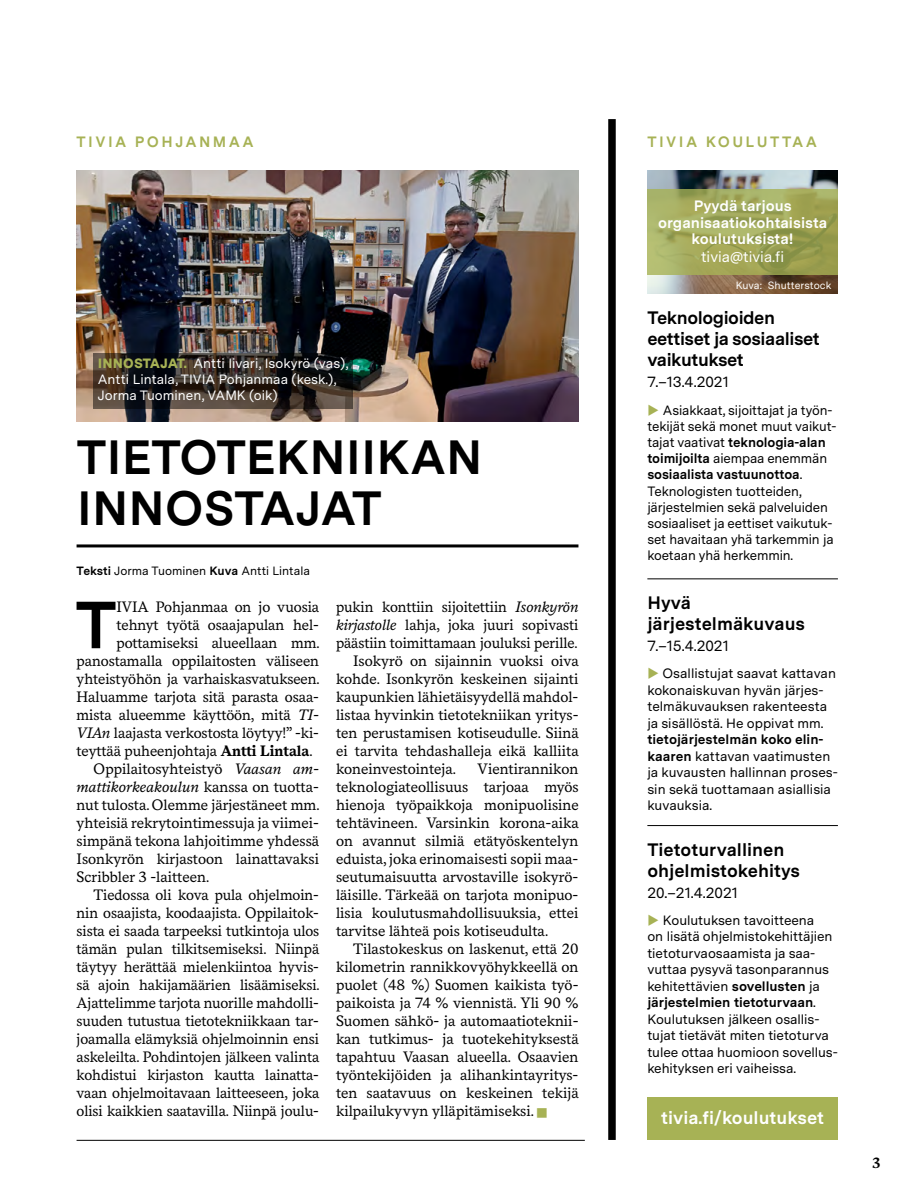
<style>
.page{position:relative;width:923px;height:1191px;background:#fff}
.page>*{position:absolute;margin:0;border:0;box-sizing:border-box;transform-origin:0 0}
.t1{font:700 66.45px "Messina Sans";color:#000}
.t2{font:700 48px/51px "Messina Sans";color:#000}
.t3{font:700 18px/21px "Messina Sans";letter-spacing:-.01em;color:#000}
.t4{font:700 18px "Messina Sans";color:#fff}
.t5{font:16.5px "Wingdings";color:#a7b255}
.t6{font:15px/18px "Messina Serif";letter-spacing:-.005em;color:#000;text-align:justify}
.t7{font:700 15px/16.5px "Messina Sans";color:#fff;text-align:center}
.t8{font:15px "Messina Sans";color:#000}
.t9{font:italic 15px "Messina Serif";color:#000}
.t10{font:700 15px "Messina Sans";letter-spacing:.16em;color:#a7b255}
.t11{font:15px "Messina Sans";color:#fff}
.t12{font:700 15px "Messina Serif";color:#000}
.t13{font:13.5px/16.5px "Messina Sans";letter-spacing:-.005em;color:#000}
.t14{font:13.5px/16.2px "Messina Sans";color:#fff}
.t15{font:12px "Messina Sans";color:#000}
.t16{font:10.5px "Messina Sans";color:#fff}
.s1{font-weight:900;color:#a7b255}
.s2{font-weight:700}
.s3{color:#a7b255}
.s4{font-style:italic}
.s5{font-style:normal}
</style>
<div class="page">
<img style="left:647px;top:170px;width:191px;height:123px">
<div style="left:647px;top:1097px;width:191px;height:43px;background:#a7b255"></div>
<hr style="left:77px;top:544px;width:501px;height:3px;background:#000">
<hr style="left:647px;top:825px;width:191px;height:1px;background:#000">
<hr style="left:647px;top:578px;width:191px;height:1px;background:#000">
<hr style="left:77px;top:1140px;width:508px;height:1px;background:#000">
<div style="left:608px;top:119px;width:8px;height:1021px;background:#000"></div>
<svg style="left:647px;top:189px;width:191px;height:85px;background:#a1a85b"></svg>
<img style="left:77px;top:170px;width:501px;height:251px">
<svg style="left:94px;top:353px;width:259px;height:55px;background:#302925"></svg>
<p class="t10" style="left:77px;top:131px;width:179px">TIVIA POHJANMAA</p>
<p class="t10" style="left:647px;top:131px;width:171px">TIVIA KOULUTTAA</p>
<p class="t7" style="left:658px;top:197px;width:171px">Pyydä tarjous organisaatiokohtaisista koulutuksista!</p>
<p class="t11" style="left:701px;top:246px;width:85px">tivia@tivia.fi</p>
<p class="t14" style="left:98px;top:354px;width:252px"><span class="s1">INNOSTAJAT.</span> Antti Iivari, Isokyrö (vas),<br>Antti Lintala, TIVIA Pohjanmaa (kesk.),<br>Jorma Tuominen, VAMK (oik)</p>
<h2 class="t2" style="left:77px;top:430px;width:407px">TIETOTEKNIIKAN<br>INNOSTAJAT</h2>
<p class="t15" style="left:77px;top:561px;width:235px"><span class="s2">Teksti</span> Jorma Tuominen <span class="s2">Kuva</span> Antti Lintala</p>
<p class="t16" style="left:736px;top:277px;width:97px">Kuva: Shutterstock</p>
<p class="t3" style="left:647px;top:306px;width:174px">Teknologioiden eettiset ja sosiaaliset vaikutukset</p>
<p class="t8" style="left:647px;top:370px;width:83px">7.–13.4.2021</p>
<p class="t13" style="left:647px;top:401px;width:191px"><span class="s3">◆</span> Asiakkaat, sijoittajat ja työn&shy;tekijät sekä monet muut vaikut&shy;tajat vaativat <span class="s2">teknologia-alan toimijoilta</span> aiempaa enemmän <span class="s2">sosiaalista vastuunottoa</span>.<br>Teknologisten tuotteiden, järjestelmien sekä palveluiden sosiaaliset ja eettiset vaikutuk&shy;set havaitaan yhä tarkemmin ja koetaan yhä herkemmin.</p>
<h1 class="t1" style="left:76px;top:575px;width:42px">T</h1>
<p class="t6" style="left:116px;top:597px;width:204px">IVIA Pohjanmaa on jo vuosia</p>
<p class="t6" style="left:116px;top:615px;width:204px">tehnyt työtä osaajapulan hel-</p>
<p class="t6" style="left:116px;top:633px;width:205px">pottamiseksi alueellaan mm.</p>
<p class="t6" style="left:77px;top:651px;width:244px">panostamalla oppilaitosten väliseen</p>
<p class="t6" style="left:77px;top:669px;width:245px">yhteistyöhön ja varhaiskasvatukseen.</p>
<p class="t6" style="left:77px;top:687px;width:244px">Haluamme tarjota sitä parasta osaa-</p>
<p class="t6" style="left:77px;top:705px;width:244px">mista alueemme käyttöön, mitä <span class="s4">TI-</span></p>
<p class="t6" style="left:77px;top:723px;width:244px"><span class="s4">VIAn</span> laajasta verkostosta löytyy!” -ki-</p>
<p class="t6" style="left:77px;top:741px;width:237px">teyttää puheenjohtaja <span class="s2">Antti Lintala</span>.</p>
<p class="t6" style="left:94px;top:759px;width:227px">Oppilaitosyhteistyö <span class="s4">Vaasan am-</span></p>
<p class="t9" style="left:77px;top:776px;width:244px">mattikorkeakoulun <span class="s5">kanssa on tuotta-</span></p>
<p class="t6" style="left:77px;top:795px;width:245px">nut tulosta. Olemme järjestäneet mm.</p>
<p class="t6" style="left:77px;top:813px;width:244px">yhteisiä rekrytointimessuja ja viimei-</p>
<p class="t6" style="left:77px;top:831px;width:244px">simpänä tekona lahjoitimme yhdessä</p>
<p class="t6" style="left:77px;top:849px;width:244px">Isonkyrön kirjastoon lainattavaksi</p>
<p class="t6" style="left:77px;top:867px;width:134px">Scribbler 3 -laitteen.</p>
<p class="t6" style="left:94px;top:885px;width:227px">Tiedossa oli kova pula ohjelmoin-</p>
<p class="t6" style="left:77px;top:903px;width:244px">nin osaajista, koodaajista. Oppilaitok-</p>
<p class="t6" style="left:77px;top:921px;width:244px">sista ei saada tarpeeksi tutkintoja ulos</p>
<p class="t6" style="left:77px;top:939px;width:244px">tämän pulan tilkitsemiseksi. Niinpä</p>
<p class="t6" style="left:77px;top:957px;width:244px">täytyy herättää mielenkiintoa hyvis-</p>
<p class="t6" style="left:77px;top:975px;width:245px">sä ajoin hakijamäärien lisäämiseksi.</p>
<p class="t6" style="left:77px;top:993px;width:244px">Ajattelimme tarjota nuorille mahdolli-</p>
<p class="t6" style="left:77px;top:1011px;width:244px">suuden tutustua tietotekniikkaan tar-</p>
<p class="t6" style="left:77px;top:1029px;width:244px">joamalla elämyksiä ohjelmoinnin ensi</p>
<p class="t6" style="left:77px;top:1047px;width:244px">askeleilta. Pohdintojen jälkeen valinta</p>
<p class="t6" style="left:77px;top:1065px;width:244px">kohdistui kirjaston kautta lainatta-</p>
<p class="t6" style="left:77px;top:1083px;width:244px">vaan ohjelmoitavaan laitteeseen, joka</p>
<p class="t6" style="left:77px;top:1101px;width:244px">olisi kaikkien saatavilla. Niinpä joulu-</p>
<p class="t3" style="left:647px;top:591px;width:159px">Hyvä järjestelmäkuvaus</p>
<p class="t8" style="left:647px;top:634px;width:83px">7.–15.4.2021</p>
<p class="t6" style="left:336px;top:597px;width:244px">pukin konttiin sijoitettiin <span class="s4">Isonkyrön</span></p>
<p class="t6" style="left:336px;top:615px;width:244px"><span class="s4">kirjastolle</span> lahja, joka juuri sopivasti</p>
<p class="t6" style="left:336px;top:633px;width:243px">päästiin toimittamaan jouluksi perille.</p>
<p class="t6" style="left:353px;top:651px;width:227px">Isokyrö on sijainnin vuoksi oiva</p>
<p class="t6" style="left:336px;top:669px;width:244px">kohde. Isonkyrön keskeinen sijainti</p>
<p class="t6" style="left:336px;top:687px;width:244px">kaupunkien lähietäisyydellä mahdol-</p>
<p class="t6" style="left:336px;top:705px;width:244px">listaa hyvinkin tietotekniikan yritys-</p>
<p class="t6" style="left:336px;top:723px;width:244px">ten perustamisen kotiseudulle. Siinä</p>
<p class="t6" style="left:336px;top:741px;width:244px">ei tarvita tehdashalleja eikä kalliita</p>
<p class="t6" style="left:336px;top:759px;width:122px">koneinvestointeja.</p>
<p class="t13" style="left:647px;top:665px;width:190px"><span class="s3">◆</span> Osallistujat saavat kattavan kokonaiskuvan hyvän järjes&shy;telmäkuvauksen rakenteesta ja sisällöstä. He oppivat mm.</p>
<p class="t13" style="left:647px;top:731px;width:192px"><span class="s2">tietojärjestelmän koko elin&shy;kaaren</span> kattavan vaatimusten ja kuvausten hallinnan proses&shy;sin sekä tuottamaan asiallisia kuvauksia.</p>
<p class="t6" style="left:336px;top:759px;width:244px;text-indent:142px">Vientirannikon teknologiateollisuus tarjoaa myös hienoja työpaikkoja monipuolisine tehtävineen. Varsinkin korona-aika on avannut silmiä etätyöskentelyn eduista, joka erinomaisesti sopii maa&shy;seutumaisuutta arvostaville isokyrö&shy;läisille. Tärkeää on tarjota monipuo&shy;lisia koulutusmahdollisuuksia, ettei tarvitse lähteä pois kotiseudulta.</p>
<p class="t6" style="left:336px;top:939px;width:244px;text-indent:17px">Tilastokeskus on laskenut, että 20 kilometrin rannikkovyöhykkeellä on puolet (48 %) Suomen kaikista työ&shy;paikoista ja 74 % viennistä. Yli 90 % Suomen sähkö- ja automaatioteknii&shy;kan tutkimus- ja tuotekehityksestä tapahtuu Vaasan alueella. Osaavien työntekijöiden ja alihankintayritys&shy;ten saatavuus on keskeinen tekijä kilpailukyvyn ylläpitämiseksi.</p>
<p class="t3" style="left:647px;top:838px;width:154px">Tietoturvallinen ohjelmistokehitys</p>
<p class="t8" style="left:647px;top:881px;width:92px">20.–21.4.2021</p>
<p class="t13" style="left:647px;top:911px;width:192px"><span class="s3">◆</span> Koulutuksen tavoitteena<br>on lisätä ohjelmistokehittäjien tietoturvaosaamista ja saa&shy;vuttaa pysyvä tasonparannus kehitettävien <span class="s2">sovellusten</span> ja <span class="s2">järjestelmien tietoturvaan</span>.<br>Koulutuksen jälkeen osallis&shy;tujat tietävät miten tietoturva tulee ottaa huomioon sovellus&shy;kehityksen eri vaiheissa.</p>
<p class="t5" style="left:536px;top:1103px;width:14px">■</p>
<p class="t4" style="left:661px;top:1104px;width:164px">tivia.fi/koulutukset</p>
<p class="t12" style="left:872px;top:1151px;width:10px">3</p>
</div>
